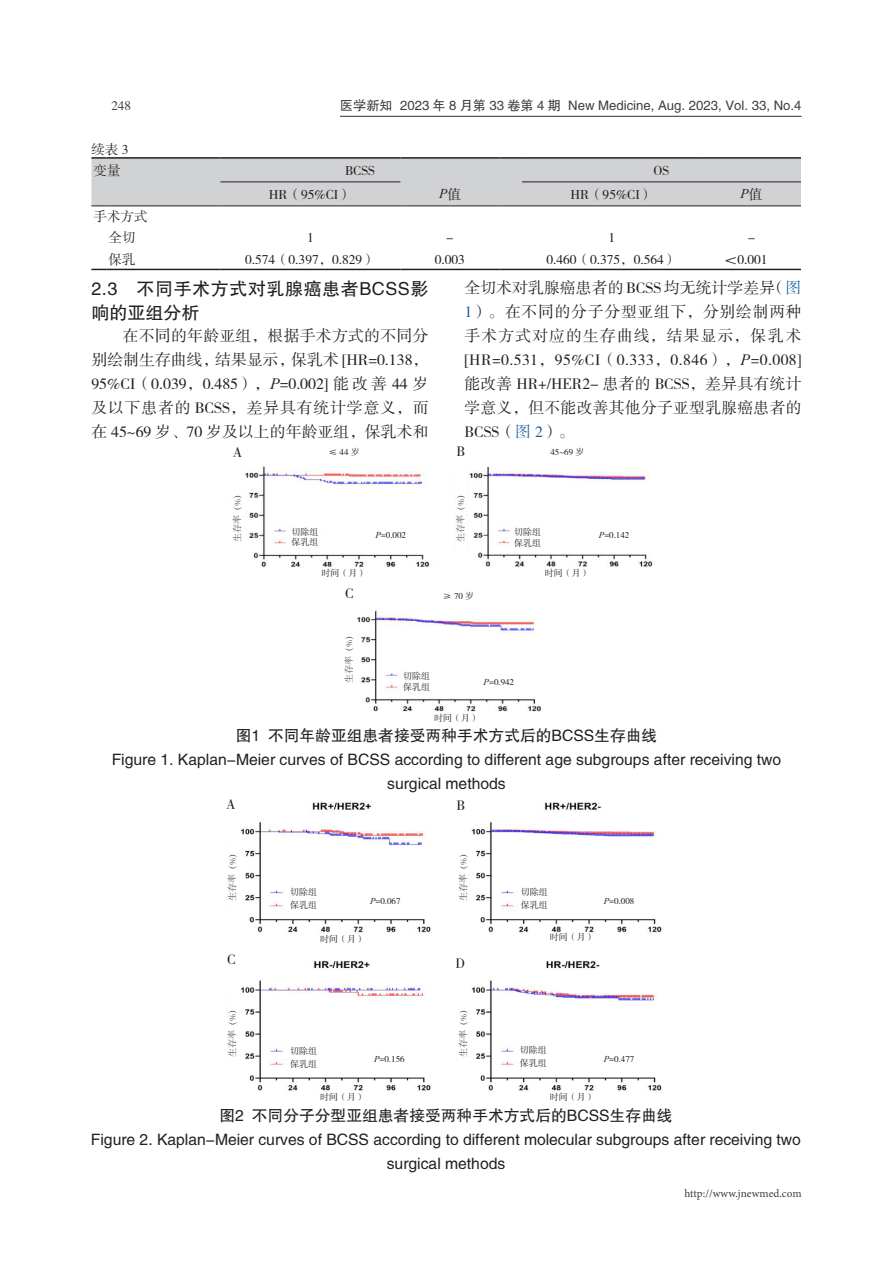
<style>
.page{position:relative;width:893px;height:1263px;background:#fff}
.page>*{position:absolute;margin:0;border:0;box-sizing:border-box;transform-origin:0 0}
._13_正文二级标题{font:18px/24px "FZHTK GBK1 0";letter-spacing:.03em;color:#231f20}
._11_正文{font:15.75px/24px "FZSSK GBK1 0";letter-spacing:.02em;color:#231f20;text-align:justify}
._15_图表名{font:15.75px/24px "FZHTK GBK1 0";color:#231f20;text-align:center}
._11_正文-2{font:14.25px "FZSSK GBK1 0";color:#231f20}
._15_1_图表内容{font:13.5px "FZSSK GBK1 0";color:#231f20}
._15_1_图表内容-2{font:italic 13.5px "Times New Roman";color:#231f20}
.t1{font:13.2px "FZHTK GBK1 0";color:#3e3e3f}
.t2{font:13.2px "FZSSK GBK1 0";color:#3e3e3f}
.t3{font:11.25px "Minion Pro";color:#3e3e3f}
.t4{font:9px "FZSSK GBK1 0";color:#231f20}
.t5{font:300 9px "Adobe Song Std";color:#231f20}
.s1{font-family:"FZSSK GBK1 0";font-style:normal}
.s2{font-family:"Times New Roman";font-style:italic}
.s3{color:#175d9e}
</style>
<div class="page">
<hr style="left:340px;top:116px;width:461px;height:1px;background:#3e3e3f">
<img style="left:245px;top:466px;width:408px;height:246px">
<img style="left:240px;top:802px;width:422px;height:289px">
<div style="left:435px;top:444px;width:30px;height:24px;background:#fff"></div>
<div style="left:324px;top:586px;width:30px;height:24px;background:#fff"></div>
<div style="left:436px;top:798px;width:29px;height:24px;background:#fff"></div>
<div style="left:436px;top:955px;width:29px;height:24px;background:#fff"></div>
<svg style="left:91px;top:157px;width:710px;height:50px;background:#c7c7c9"></svg>
<hr style="left:522px;top:206px;width:180px;height:1px;background:#231f20">
<hr style="left:702px;top:206px;width:99px;height:1px;background:#231f20">
<svg style="left:91px;top:269px;width:15px;height:1px"></svg>
<hr style="left:106px;top:269px;width:114px;height:1px;background:#231f20">
<hr style="left:220px;top:269px;width:180px;height:1px;background:#231f20">
<hr style="left:400px;top:269px;width:99px;height:1px;background:#231f20">
<svg style="left:499px;top:269px;width:23px;height:1px"></svg>
<hr style="left:522px;top:269px;width:180px;height:1px;background:#231f20">
<hr style="left:702px;top:269px;width:99px;height:1px;background:#231f20">
<hr style="left:702px;top:182px;width:99px;height:1px;background:#231f20">
<div style="left:456px;top:465px;width:10px;height:103px;background:#fff"></div>
<div style="left:344px;top:606px;width:10px;height:103px;background:#fff"></div>
<div style="left:459px;top:824px;width:9px;height:102px;background:#fff"></div>
<div style="left:459px;top:979px;width:9px;height:103px;background:#fff"></div>
<div style="left:431px;top:591px;width:55px;height:14px;background:#fff"></div>
<div style="left:321px;top:568px;width:46px;height:14px;background:#fff"></div>
<div style="left:544px;top:568px;width:47px;height:14px;background:#fff"></div>
<div style="left:549px;top:933px;width:47px;height:13px;background:#fff"></div>
<div style="left:319px;top:934px;width:47px;height:13px;background:#fff"></div>
<div style="left:367px;top:531px;width:47px;height:13px;background:#fff"></div>
<div style="left:591px;top:531px;width:46px;height:13px;background:#fff"></div>
<div style="left:475px;top:677px;width:47px;height:14px;background:#fff"></div>
<div style="left:362px;top:897px;width:47px;height:9px;background:#fff"></div>
<div style="left:596px;top:897px;width:46px;height:9px;background:#fff"></div>
<div style="left:366px;top:1054px;width:47px;height:9px;background:#fff"></div>
<div style="left:596px;top:1054px;width:46px;height:9px;background:#fff"></div>
<div style="left:291px;top:527px;width:27px;height:9px;background:#fff"></div>
<div style="left:291px;top:537px;width:27px;height:9px;background:#fff"></div>
<div style="left:514px;top:528px;width:27px;height:9px;background:#fff"></div>
<div style="left:514px;top:538px;width:27px;height:9px;background:#fff"></div>
<div style="left:403px;top:672px;width:27px;height:9px;background:#fff"></div>
<div style="left:403px;top:682px;width:27px;height:9px;background:#fff"></div>
<div style="left:289px;top:888px;width:29px;height:11px;background:#fff"></div>
<div style="left:289px;top:900px;width:29px;height:12px;background:#fff"></div>
<div style="left:520px;top:888px;width:29px;height:11px;background:#fff"></div>
<div style="left:520px;top:900px;width:29px;height:12px;background:#fff"></div>
<div style="left:289px;top:1047px;width:29px;height:11px;background:#fff"></div>
<div style="left:289px;top:1059px;width:29px;height:12px;background:#fff"></div>
<div style="left:519px;top:1046px;width:29px;height:11px;background:#fff"></div>
<div style="left:519px;top:1058px;width:29px;height:12px;background:#fff"></div>
<p class="t2" style="left:111px;top:98px;width:21px">248</p>
<p class="t1" style="left:340px;top:98px;width:463px">医学新知 2023 年 8 月第 33 卷第 4 期 New Medicine, Aug. 2023, Vol. 33, No.4</p>
<p class="_15_1_图表内容" style="left:91px;top:143px;width:39px">续表 3</p>
<p class="_15_1_图表内容" style="left:94px;top:163px;width:29px">变量</p>
<p class="_15_1_图表内容" style="left:345px;top:163px;width:31px">BCSS</p>
<p class="_15_1_图表内容" style="left:654px;top:163px;width:17px">OS</p>
<p class="_15_1_图表内容" style="left:269px;top:187px;width:84px">HR（95%CI）</p>
<p class="_15_1_图表内容-2" style="left:439px;top:185px;width:23px">P<span class="s1">值</span></p>
<p class="_15_1_图表内容" style="left:570px;top:187px;width:84px">HR（95%CI）</p>
<p class="_15_1_图表内容-2" style="left:741px;top:185px;width:23px">P<span class="s1">值</span></p>
<p class="_15_1_图表内容" style="left:94px;top:209px;width:56px">手术方式</p>
<p class="_15_1_图表内容" style="left:109px;top:231px;width:28px">全切</p>
<p class="_15_1_图表内容" style="left:307px;top:231px;width:8px">1</p>
<p class="_15_1_图表内容" style="left:446px;top:231px;width:9px">-</p>
<p class="_15_1_图表内容" style="left:609px;top:231px;width:8px">1</p>
<p class="_15_1_图表内容" style="left:748px;top:231px;width:9px">-</p>
<p class="_15_1_图表内容" style="left:109px;top:252px;width:28px">保乳</p>
<p class="_15_1_图表内容" style="left:245px;top:252px;width:132px">0.574（0.397，0.829）</p>
<p class="_15_1_图表内容" style="left:435px;top:252px;width:32px">0.003</p>
<p class="_15_1_图表内容" style="left:547px;top:252px;width:132px">0.460（0.375，0.564）</p>
<p class="_15_1_图表内容" style="left:724px;top:252px;width:45px">＜0.001</p>
<p class="_13_正文二级标题" style="left:91px;top:277px;width:338px">2.3 不同手术方式对乳腺癌患者BCSS影响的亚组分析</p>
<p class="_11_正文" style="left:91px;top:324px;width:339px;text-indent:32px">在不同的年龄亚组，根据手术方式的不同分别绘制生存曲线，结果显示，保乳术 [HR=0.138，95%CI（0.039，0.485），<span class="s2">P</span>=0.002] 能改善 44 岁及以下患者的 BCSS，差异具有统计学意义，而在 45~69 岁、70 岁及以上的年龄亚组，保乳术和</p>
<p class="_11_正文" style="left:464px;top:276px;width:339px">全切术对乳腺癌患者的 BCSS 均无统计学差异（<span class="s3">图1</span>）。在不同的分子分型亚组下，分别绘制两种手术方式对应的生存曲线，结果显示，保乳术[HR=0.531，95%CI（0.333，0.846），<span class="s2">P</span>=0.008]能改善 HR+/HER2- 患者的 BCSS，差异具有统计学意义，但不能改善其他分子亚型乳腺癌患者的BCSS（<span class="s3">图 2</span>）。</p>
<p class="_11_正文-2" style="left:233px;top:444px;width:11px">A</p>
<p class="_11_正文-2" style="left:456px;top:444px;width:10px">B</p>
<p class="t4" style="left:328px;top:447px;width:33px">≤44岁</p>
<p class="t4" style="left:550px;top:447px;width:36px">45~69 岁</p>
<p class="t5" style="left:232px;top:542px;width:54px;rotate:-90deg">生存率（%）</p>
<p class="t5" style="left:456px;top:542px;width:54px;rotate:-90deg">生存率（%）</p>
<p class="t4" style="left:291px;top:527px;width:28px">切除组</p>
<p class="t4" style="left:291px;top:537px;width:28px">保乳组</p>
<p class="t4" style="left:514px;top:528px;width:28px">切除组</p>
<p class="t4" style="left:514px;top:538px;width:28px">保乳组</p>
<p class="t4" style="left:375px;top:530px;width:32px"><span class="s2">P</span>=0.002</p>
<p class="t4" style="left:599px;top:530px;width:32px"><span class="s2">P</span>=0.142</p>
<p class="t4" style="left:322px;top:568px;width:46px">时间（月）</p>
<p class="t4" style="left:545px;top:568px;width:46px">时间（月）</p>
<p class="_11_正文-2" style="left:345px;top:586px;width:10px">C</p>
<p class="t5" style="left:344px;top:683px;width:54px;rotate:-90deg">生存率（%）</p>
<p class="t4" style="left:443px;top:591px;width:33px">≥70岁</p>
<p class="t4" style="left:403px;top:672px;width:28px">切除组</p>
<p class="t4" style="left:403px;top:682px;width:28px">保乳组</p>
<p class="t4" style="left:484px;top:677px;width:32px"><span class="s2">P</span>=0.942</p>
<p class="t4" style="left:434px;top:713px;width:46px">时间（月）</p>
<p class="_15_图表名" style="left:236px;top:724px;width:423px">图1 不同年龄亚组患者接受两种手术方式后的BCSS生存曲线</p>
<p class="_15_图表名" style="left:112px;top:748px;width:671px">Figure 1. Kaplan-Meier curves of BCSS according to different age subgroups after receiving two surgical methods</p>
<p class="_11_正文-2" style="left:226px;top:797px;width:11px">A</p>
<p class="_11_正文-2" style="left:456px;top:798px;width:10px">B</p>
<p class="t5" style="left:227px;top:901px;width:54px;rotate:-90deg">生存率（%）</p>
<p class="t5" style="left:458px;top:901px;width:54px;rotate:-90deg">生存率（%）</p>
<p class="t4" style="left:290px;top:887px;width:28px">切除组</p>
<p class="t4" style="left:290px;top:900px;width:28px">保乳组</p>
<p class="t4" style="left:521px;top:887px;width:28px">切除组</p>
<p class="t4" style="left:521px;top:900px;width:28px">保乳组</p>
<p class="t4" style="left:370px;top:897px;width:32px"><span class="s2">P</span>=0.067</p>
<p class="t4" style="left:604px;top:897px;width:32px"><span class="s2">P</span>=0.008</p>
<p class="t4" style="left:320px;top:934px;width:46px">时间（月）</p>
<p class="t4" style="left:550px;top:933px;width:46px">时间（月）</p>
<p class="_11_正文-2" style="left:227px;top:952px;width:10px">C</p>
<p class="_11_正文-2" style="left:456px;top:955px;width:11px">D</p>
<p class="t5" style="left:227px;top:1057px;width:54px;rotate:-90deg">生存率（%）</p>
<p class="t5" style="left:458px;top:1057px;width:54px;rotate:-90deg">生存率（%）</p>
<p class="t4" style="left:520px;top:1045px;width:28px">切除组</p>
<p class="t4" style="left:520px;top:1058px;width:28px">保乳组</p>
<p class="t4" style="left:290px;top:1047px;width:28px">切除组</p>
<p class="t4" style="left:290px;top:1059px;width:28px">保乳组</p>
<p class="t4" style="left:374px;top:1054px;width:32px"><span class="s2">P</span>=0.156</p>
<p class="t4" style="left:604px;top:1054px;width:32px"><span class="s2">P</span>=0.477</p>
<p class="t4" style="left:320px;top:1092px;width:46px">时间（月）</p>
<p class="t4" style="left:550px;top:1092px;width:46px">时间（月）</p>
<p class="_15_图表名" style="left:219px;top:1103px;width:455px">图2 不同分子分型亚组患者接受两种手术方式后的BCSS生存曲线</p>
<p class="_15_图表名" style="left:91px;top:1127px;width:711px">Figure 2. Kaplan-Meier curves of BCSS according to different molecular subgroups after receiving two surgical methods</p>
<p class="t3" style="left:684px;top:1185px;width:119px">http://www.jnewmed.com</p>
</div>
